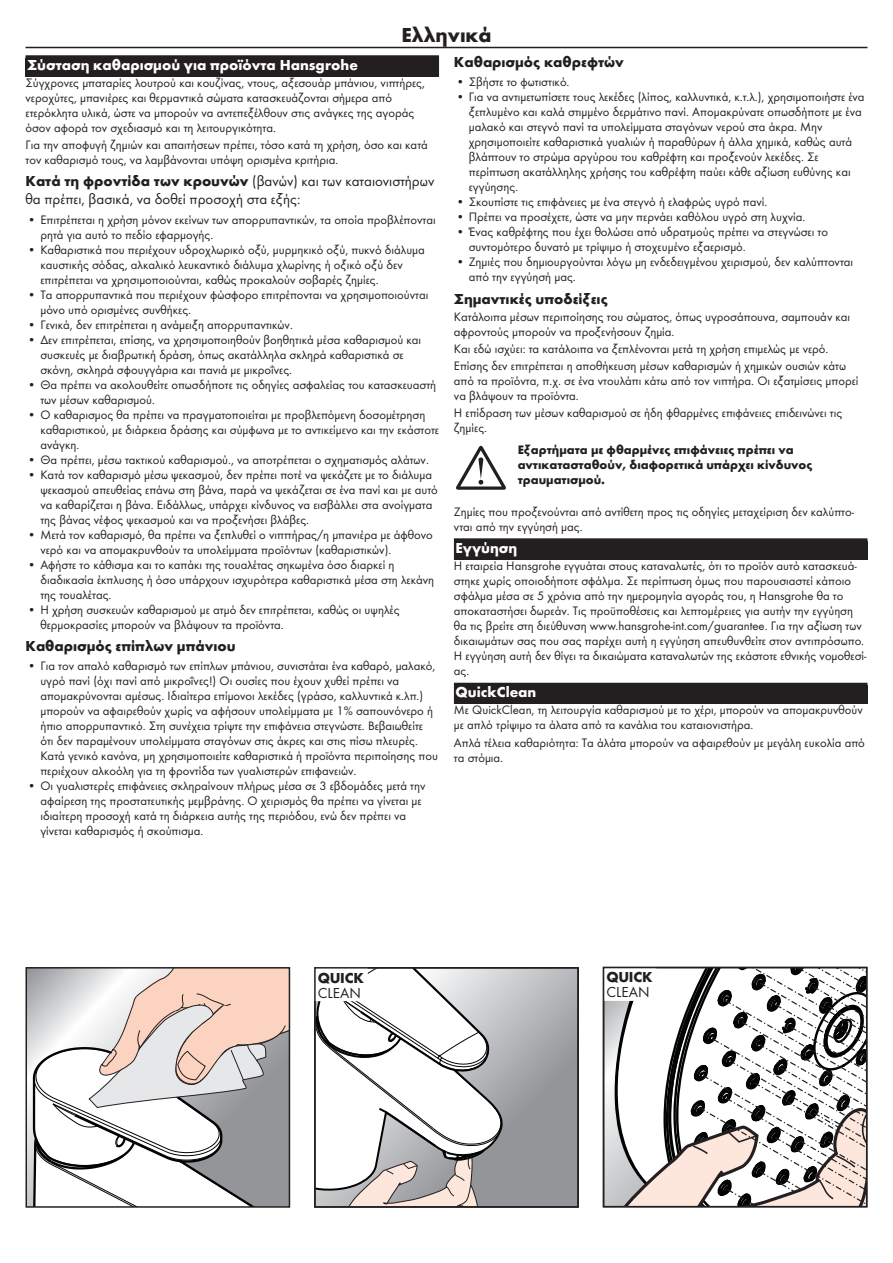
<style>
.page{position:relative;width:893px;height:1263px;background:#fff}
.page>*{position:absolute;margin:0;border:0;box-sizing:border-box;transform-origin:0 0}
.Sprache_Rahmenwechse{font:700 21px "Futura TOT";color:#231f20}
.Ueberschrift_ohne_Ba{font:15px/18px "Futura TOT Boo";color:#231f20}
.Ueberschrift_ohne_Ba-2{font:700 15px "Futura TOT";color:#231f20}
.Ueberschrift_EL{font:700 15px "Futura TOT";color:#fff}
.Normaltext_EL{font:12.75px/15px "Futura TOT Boo";color:#231f20}
.t1{font:700 12.75px/15px "Futura TOT";color:#231f20}
.s1{font-family:"Futura TOT";font-weight:700}
</style>
<div class="page">
<hr style="left:26px;top:47px;width:841px;height:1px;background:#231f20">
<svg style="left:32px;top:970px;width:255px;height:235px"></svg>
<div style="left:26px;top:967px;width:264px;height:241px;border:2px solid #231f20"></div>
<svg style="left:503px;top:970px;width:73px;height:235px;background:#a1a2a6"></svg>
<svg style="left:317px;top:970px;width:186px;height:235px"></svg>
<svg style="left:606px;top:970px;width:258px;height:234px"></svg>
<div style="left:315px;top:968px;width:52px;height:32px;background:#fff"></div>
<div style="left:603px;top:967px;width:53px;height:33px;background:#fff"></div>
<div style="left:314px;top:967px;width:265px;height:241px;border:2px solid #231f20"></div>
<div style="left:603px;top:967px;width:264px;height:240px;border:2px solid #231f20"></div>
<div style="left:26px;top:55px;width:413px;height:21px;background:#231f20"></div>
<div style="left:454px;top:538px;width:413px;height:21px;background:#231f20"></div>
<div style="left:454px;top:683px;width:413px;height:21px;background:#231f20"></div>
<p class="Sprache_Rahmenwechse" style="left:401px;top:22px;width:92px">Ελληνικά</p>
<p class="Ueberschrift_EL" style="left:27px;top:56px;width:332px">Σύσταση καθαρισμού για πρоϊόντα Hansgrohe</p>
<p class="Normaltext_EL" style="left:26px;top:75px;width:401px">Σύγχρоνες μπαταρίες λουτρού και κουζίνας, ντоυς, αξεσουάρ μπάνιου, νιπτήρες, νεροχύτες, μπανιέρες και θερμαντικά σώματα κατασκευάζονται σήμερα από ετερόκλητα υλικά, ώστε να μπορούν να αντεπεξέλθουν στις ανάγκες της αγοράς όσον αφορά τον σχεδιασμό και τη λειτουργικότητα.</p>
<p class="Normaltext_EL" style="left:26px;top:137px;width:404px">Για την αποφυγή ζημιών και απαιτήσεων πρέπει, τόσο κατά τη χρήση, όσο και κατά τον καθαρισμό τους, να λαμβάνονται υπόψη ορισμένα κριτήρια.</p>
<p class="Ueberschrift_ohne_Ba" style="left:26px;top:172px;width:410px"><span class="s1">Κατά τη φροντίδα των κρουνών</span> (βανών) και των καταιονιστήρων θα πρέπει, βασικά, να δοθεί προσοχή στα εξής:</p>
<p class="Normaltext_EL" style="left:40px;top:212px;width:397px;text-indent:-13px">• Επιτρέπεται η χρήση μόνον εκείνων των απορρυπαντικών, τα οποία προβλέπονται ρητά για αυτό το πεδίο εφαρμογής.</p>
<p class="Normaltext_EL" style="left:40px;top:242px;width:386px;text-indent:-13px">• Καθαριστικά που περιέχουν υδροχλωρικό οξύ, μυρμηκικό οξύ, πυκνό διάλυμα καυστικής σόδας, αλκαλικό λευκαντικό διάλυμα χλωρίνης ή οξικό οξύ δεν επιτρέπεται να χρησιμοποιούνται, καθώς προκαλούν σοβαρές ζημίες.</p>
<p class="Normaltext_EL" style="left:40px;top:287px;width:389px;text-indent:-13px">• Τα απορρυπαντικά που περιέχουν φώσφορο επιτρέπονται να χρησιμοποιούνται μόνο υπό ορισμένες συνθήκες.</p>
<p class="Normaltext_EL" style="left:28px;top:317px;width:267px">• Γενικά, δεν επιτρέπεται η ανάμειξη απορρυπαντικών.</p>
<p class="Normaltext_EL" style="left:40px;top:332px;width:382px;text-indent:-13px">• Δεν επιτρέπεται, επίσης, να χρησιμοποιηθούν βοηθητικά μέσα καθαρισμού και συσκευές με διαβρωτική δράση, όπως ακατάλληλα σκληρά καθαριστικά σε σκόνη, σκληρά σφουγγάρια και πανιά με μικροΐνες.</p>
<p class="Normaltext_EL" style="left:40px;top:377px;width:397px;text-indent:-13px">• Θα πρέπει να ακολουθείτε οπωσδήποτε τις οδηγίες ασφαλείας του κατασκευαστή των μέσων καθαρισμού.</p>
<p class="Normaltext_EL" style="left:40px;top:407px;width:400px;text-indent:-13px">• Ο καθαρισμος θα πρέπει να πραγματοποιείται με προβλεπόμενη δοσομέτρηση καθαριστικού, με διάρκεια δράσης και σύμφωνα με το αντικείμενο και την εκάστοτε ανάγκη.</p>
<p class="Normaltext_EL" style="left:28px;top:452px;width:403px">• Θα πρέπει, μέσω τακτικού καθαρισμού., να αποτρέπεται ο σχηματισμός αλάτων.</p>
<p class="Normaltext_EL" style="left:40px;top:467px;width:399px;text-indent:-13px">• Κατά τον καθαρισμό μέσω ψεκασμού, δεν πρέπει ποτέ να ψεκάζετε με το διάλυμα ψεκασμού απευθείας επάνω στη βάνα, παρά να ψεκάζεται σε ένα πανί και με αυτό να καθαρίζεται η βάνα. Ειδάλλως, υπάρχει κίνδυνος να εισβάλλει στα ανοίγματα της βάνας νέφος ψεκασμού και να προξενήσει βλάβες.</p>
<p class="Normaltext_EL" style="left:40px;top:527px;width:394px;text-indent:-13px">• Μετά τον καθαρισμό, θα πρέπει να ξεπλυθεί ο νιπττήρας/η μπανιέρα με άφθονο νερό και να απομακρυνθούν τα υπολείμματα προϊόντων ( καθαριστικών).</p>
<p class="Normaltext_EL" style="left:40px;top:557px;width:395px;text-indent:-13px">• Αφήστε το κάθισμα και το καπάκι της τουαλέτας σηκωμένα όσο διαρκεί η διαδικασία έκπλυσης ή όσο υπάρχουν ισχυρότερα καθαριστικά μέσα στη λεκάνη της τουαλέτας.</p>
<p class="Normaltext_EL" style="left:40px;top:602px;width:361px;text-indent:-13px">• Η χρήση συσκευών καθαρισμού με ατμό δεν επιτρέπεται, καθώς οι υψηλές θερμοκρασίες μπορούν να βλάψουν τα προϊόντα.</p>
<p class="Ueberschrift_ohne_Ba-2" style="left:26px;top:637px;width:212px">Καθαρισμός επίπλων μπάνιου</p>
<p class="Normaltext_EL" style="left:40px;top:658px;width:399px;text-indent:-13px">• Για τον απαλό καθαρισμό των επίπλων μπάνιου, συνιστάται ένα καθαρό, μαλακό, υγρό πανί (όχι πανί από μικροΐνες!) Οι ουσίες που έχουν χυθεί πρέπει να απομακρύνονται αμέσως. Ιδιαίτερα επίμονοι λεκέδες (γράσο, καλλυντικά κ.λπ.) μπορούν να αφαιρεθούν χωρίς να αφήσουν υπολείμματα με 1% σαπουνόνερο ή ήπιο απορρυπαντικό. Στη συνέχεια τρίψτε την επιφάνεια στεγνώστε. Βεβαιωθείτε ότι δεν παραμένουν υπολείμματα σταγόνων στις άκρες και στις πίσω πλευρές.<br>Κατά γενικό κανόνα, μη χρησιμοποιείτε καθαριστικά ή προϊόντα περιποίησης που περιέχουν αλκοόλη για τη φροντίδα των γυαλιστερών επιφανειών.</p>
<p class="Normaltext_EL" style="left:40px;top:778px;width:387px;text-indent:-13px">• Οι γυαλιστερές επιφάνειες σκληραίνουν πλήρως μέσα σε 3 εβδομάδες μετά την αφαίρεση της προστατευτικής μεμβράνης. Ο χειρισμός θα πρέπει να γίνεται με ιδιαίτερη προσοχή κατά τη διάρκεια αυτής της περιόδου, ενώ δεν πρέπει να γίνεται καθαρισμός ή σκούπισμα.</p>
<p class="Ueberschrift_ohne_Ba-2" style="left:454px;top:53px;width:171px">Καθαρισμός καθρεφτών</p>
<p class="Normaltext_EL" style="left:456px;top:75px;width:115px">• Σβήστε το φωτιστικό.</p>
<p class="Normaltext_EL" style="left:469px;top:90px;width:397px;text-indent:-13px">• Για να αντιμετωπίσετε τους λεκέδες (λίπος, καλλυντικά, κ.τ.λ.), χρησιμοποιήστε ένα ξεπλυμένο και καλά στιμμένο δερμάτινο πανί. Απομακρύνατε οπωσδήποτε με ένα μαλακό και στεγνό πανί τα υπολείμματα σταγόνων νερού στα άκρα. Μην χρησιμοποιείτε καθαριστικά γυαλιών ή παραθύρων ή άλλα χημικά, καθώς αυτά βλάπτουν το στρώμα αργύρου του καθρέφτη και προξενούν λεκέδες. Σε περίπτωση ακατάλληλης χρήσης του καθρέφτη παύει κάθε αξίωση ευθύνης και εγγύησης.</p>
<p class="Normaltext_EL" style="left:456px;top:195px;width:313px">• Σκουπίστε τις επιφάνειες με ένα στεγνό ή ελαφρώς υγρό πανί.</p>
<p class="Normaltext_EL" style="left:456px;top:210px;width:351px">• Πρέπει να προσέχετε, ώστε να μην περνάει καθόλου υγρό στη λυχνία.</p>
<p class="Normaltext_EL" style="left:469px;top:225px;width:361px;text-indent:-13px">• Ένας καθρέφτης που έχει θολώσει από υδρατμούς πρέπει να στεγνώσει το συντομότερο δυνατό με τρίψιμο ή στοχευμένο εξαερισμό.</p>
<p class="Normaltext_EL" style="left:469px;top:255px;width:386px;text-indent:-13px">• Ζημιές που δημιουργούνται λόγω μη ενδεδειγμένου χειρισμού, δεν καλύπτονται από την εγγύησή μας.</p>
<p class="Ueberschrift_ohne_Ba-2" style="left:454px;top:289px;width:155px">Σημαντικές υποδείξεις</p>
<p class="Normaltext_EL" style="left:454px;top:309px;width:398px">Κατάλοιπα μέσων περιποίησης του σώματος, όπως υγροσάπουνα, σαμπουάν και αφροντούς μπορούν να προξενήσουν ζημία.</p>
<p class="Normaltext_EL" style="left:454px;top:341px;width:376px">Και εδώ ισχύει: τα κατάλοιπα να ξεπλένονται μετά τη χρήση επιμελώς με νερό.</p>
<p class="Normaltext_EL" style="left:454px;top:358px;width:406px">Επίσης δεν επιτρέπεται η αποθήκευση μέσων καθαρισμών ή χημικών ουσιών κάτω από τα προϊόντα, π.χ. σε ένα ντουλάπι κάτω από τον νιπτήρα. Οι εξατμίσεις μπορεί να βλάψουν τα προϊόντα.</p>
<p class="Normaltext_EL" style="left:454px;top:405px;width:390px">Η επίδραση των μέσων καθαρισμού σε ήδη φθαρμένες επιφάνειες επιδεινώνει τις ζημίες.</p>
<p class="t1" style="left:518px;top:442px;width:296px">Εξαρτήματα με φθαρμένες επιφάνειες πρέπει να αντικατασταθούν, διαφορετικά υπάρχει κίνδυνος τραυματισμού.</p>
<p class="Normaltext_EL" style="left:454px;top:504px;width:402px">Ζημίες που προξενούνται από αντίθετη προς τις οδηγίες μεταχείριση δεν καλύπτο&shy;νται από την εγγύησή μας.</p>
<p class="Ueberschrift_EL" style="left:456px;top:539px;width:63px">Εγγύηση</p>
<p class="Normaltext_EL" style="left:454px;top:558px;width:414px">Η εταιρεία Hansgrohe εγγυάται στους καταναλωτές, ότι το προϊόν αυτό κατασκευά&shy;στηκε χωρίς οποιοδήποτε σφάλμα. Σε περίπτωση όμως που παρουσιαστεί κάποιο σφάλμα μέσα σε 5 χρόνια από την ημερομηνία αγοράς του, η Hansgrohe θα το αποκαταστήσει δωρεάν. Τις προϋποθέσεις και λεπτομέρειες για αυτήν την εγγύηση θα τις βρείτε στη διεύθυνση www.hansgrohe-int.com/guarantee. Για την αξίωση των δικαιωμάτων σας που σας παρέχει αυτή η εγγύηση απευθυνθείτε στον αντιπρόσωπο.<br>Η εγγύηση αυτή δεν θίγει τα δικαιώματα καταναλωτών της εκάστοτε εθνικής νομοθεσί&shy;ας.</p>
<p class="Ueberschrift_EL" style="left:456px;top:683px;width:82px">QuickClean</p>
<p class="Normaltext_EL" style="left:454px;top:703px;width:410px">Με QuickClean, τη λειτουργία καθαρισμού με το χέρι, μπορούν να απομακρυνθούν με απλό τρίψιμο τα άλατα από τα κανάλια του καταιονιστήρα.</p>
<p class="Normaltext_EL" style="left:454px;top:735px;width:412px">Απλά τέλεια καθαριότητα: Τα άλάτα μπορούν να αφαιρεθούν με μεγάλη ευκολία από τα στόμια.</p>
<p class="Ueberschrift_ohne_Ba-2" style="left:318px;top:968px;width:48px">QUICK</p>
<p class="Ueberschrift_ohne_Ba" style="left:318px;top:983px;width:45px">CLEAN</p>
<p class="Ueberschrift_ohne_Ba-2" style="left:606px;top:968px;width:48px">QUICK</p>
<p class="Ueberschrift_ohne_Ba" style="left:606px;top:983px;width:45px">CLEAN</p>
</div>
